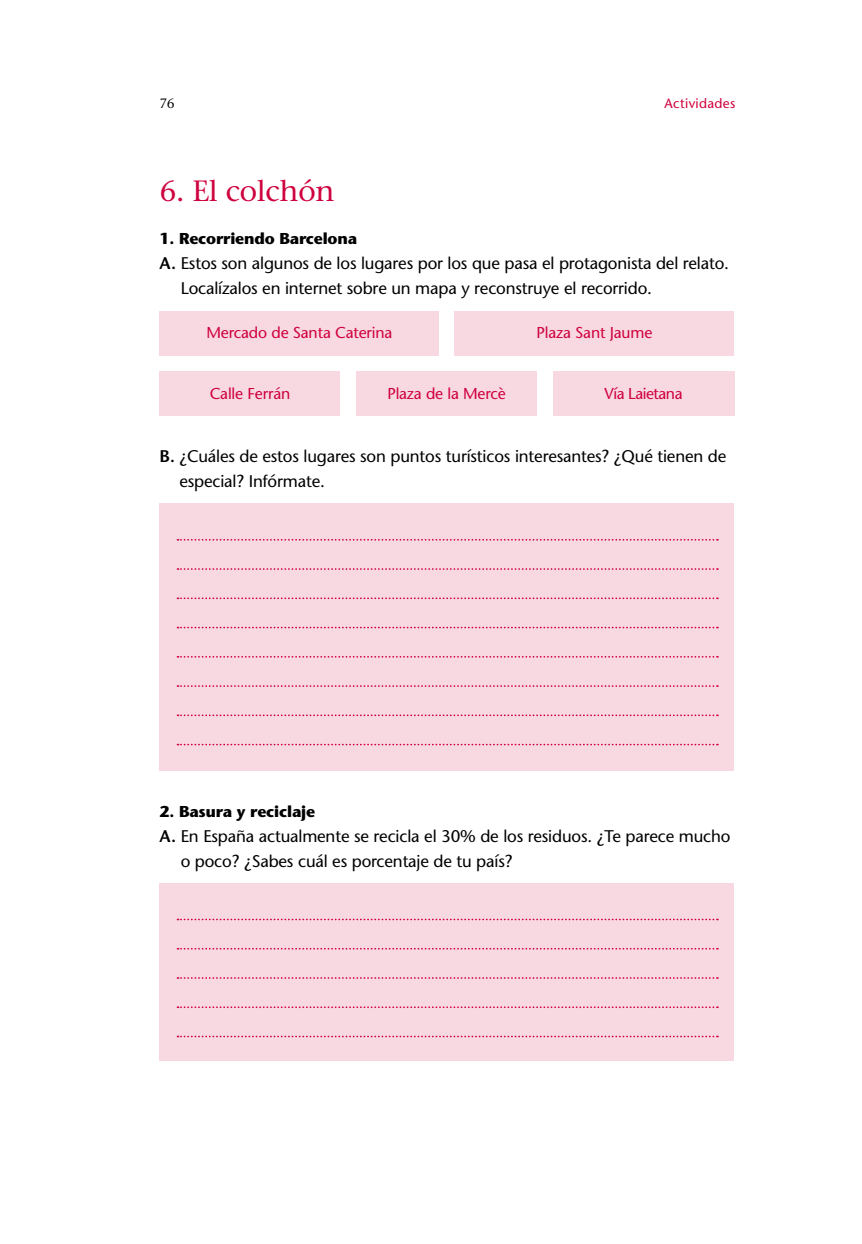
<style>
.page{position:relative;width:862px;height:1244px;background:#fff}
.page>*{position:absolute;margin:0;border:0;box-sizing:border-box;transform-origin:0 0}
.titulo_relato{font:29.25px "Stone Serif";letter-spacing:-.01em;color:#cf003d}
.enunciado_actividad{font:16.88px/24.8px "Stone Sans";letter-spacing:-.01em;color:#000}
.t1{font:15.75px "Stone Sans";letter-spacing:-.01em;color:#cf003d}
.titulo_actividad{font:700 15.75px "Stone Sans";letter-spacing:-.01em;color:#000}
.t2{font:15.75px "Stone Sans";letter-spacing:-.03em;color:#cf003d}
.t3{font:13.5px "Stone Sans";letter-spacing:.025em;color:#cf003d}
.t4{font:13.5px "Stone Serif";color:#000}
.s1{font-family:"Stone Sans ITC Std";font-weight:600}
.s2{font-weight:600}
</style>
<div class="page">
<div style="left:159px;top:371px;width:181px;height:45px;background:#f8d9e2"></div>
<div style="left:356px;top:371px;width:180px;height:45px;background:#f8d9e2"></div>
<div style="left:552px;top:371px;width:181px;height:45px;background:#f8d9e2"></div>
<div style="left:160px;top:311px;width:279px;height:44px;background:#f8d9e2"></div>
<div style="left:454px;top:311px;width:279px;height:44px;background:#f8d9e2"></div>
<div style="left:159px;top:503px;width:574px;height:268px;background:#f8d9e2"></div>
<svg style="left:177px;top:539px;width:540px;height:2px"></svg>
<svg style="left:177px;top:568px;width:540px;height:2px"></svg>
<svg style="left:177px;top:597px;width:540px;height:2px"></svg>
<svg style="left:177px;top:627px;width:540px;height:1px"></svg>
<svg style="left:177px;top:656px;width:540px;height:2px"></svg>
<svg style="left:177px;top:685px;width:540px;height:2px"></svg>
<svg style="left:177px;top:714px;width:540px;height:2px"></svg>
<svg style="left:177px;top:744px;width:540px;height:1px"></svg>
<div style="left:159px;top:883px;width:574px;height:177px;background:#f8d9e2"></div>
<svg style="left:177px;top:918px;width:540px;height:2px"></svg>
<svg style="left:177px;top:948px;width:540px;height:1px"></svg>
<svg style="left:177px;top:977px;width:540px;height:2px"></svg>
<svg style="left:177px;top:1006px;width:540px;height:2px"></svg>
<svg style="left:177px;top:1035px;width:540px;height:2px"></svg>
<p class="t4" style="left:159px;top:96px;width:16px">76</p>
<p class="t3" style="left:664px;top:96px;width:72px">Actividades</p>
<p class="titulo_relato" style="left:159px;top:173px;width:176px">6. El colchón</p>
<p class="titulo_actividad" style="left:159px;top:230px;width:199px">1. Recorriendo Barcelona</p>
<p class="enunciado_actividad" style="left:181px;top:251px;width:549px;text-indent:-21px"><span class="s1">A.</span> Estos son algunos de los lugares por los que pasa el protagonista del relato.<br>Localízalos en internet sobre un mapa y reconstruye el recorrido.</p>
<p class="t1" style="left:206px;top:323px;width:187px">Mercado de Santa Caterina</p>
<p class="t1" style="left:536px;top:323px;width:117px">Plaza Sant Jaume</p>
<p class="t1" style="left:209px;top:384px;width:82px">Calle Ferrán</p>
<p class="t1" style="left:387px;top:384px;width:120px">Plaza de la Mercè</p>
<p class="t2" style="left:604px;top:384px;width:79px">Vía Laietana</p>
<p class="enunciado_actividad" style="left:179px;top:444px;width:548px;text-indent:-20px"><span class="s2">B.</span> ¿Cuáles de estos lugares son puntos turísticos interesantes? ¿Qué tienen de especial? Infórmate.</p>
<p class="titulo_actividad" style="left:159px;top:802px;width:157px">2. Basura y reciclaje</p>
<p class="enunciado_actividad" style="left:181px;top:823px;width:551px;text-indent:-21px"><span class="s1">A.</span> En España actualmente se recicla el 30% de los residuos. ¿Te parece mucho o poco? ¿Sabes cuál es porcentaje de tu país?</p>
</div>
